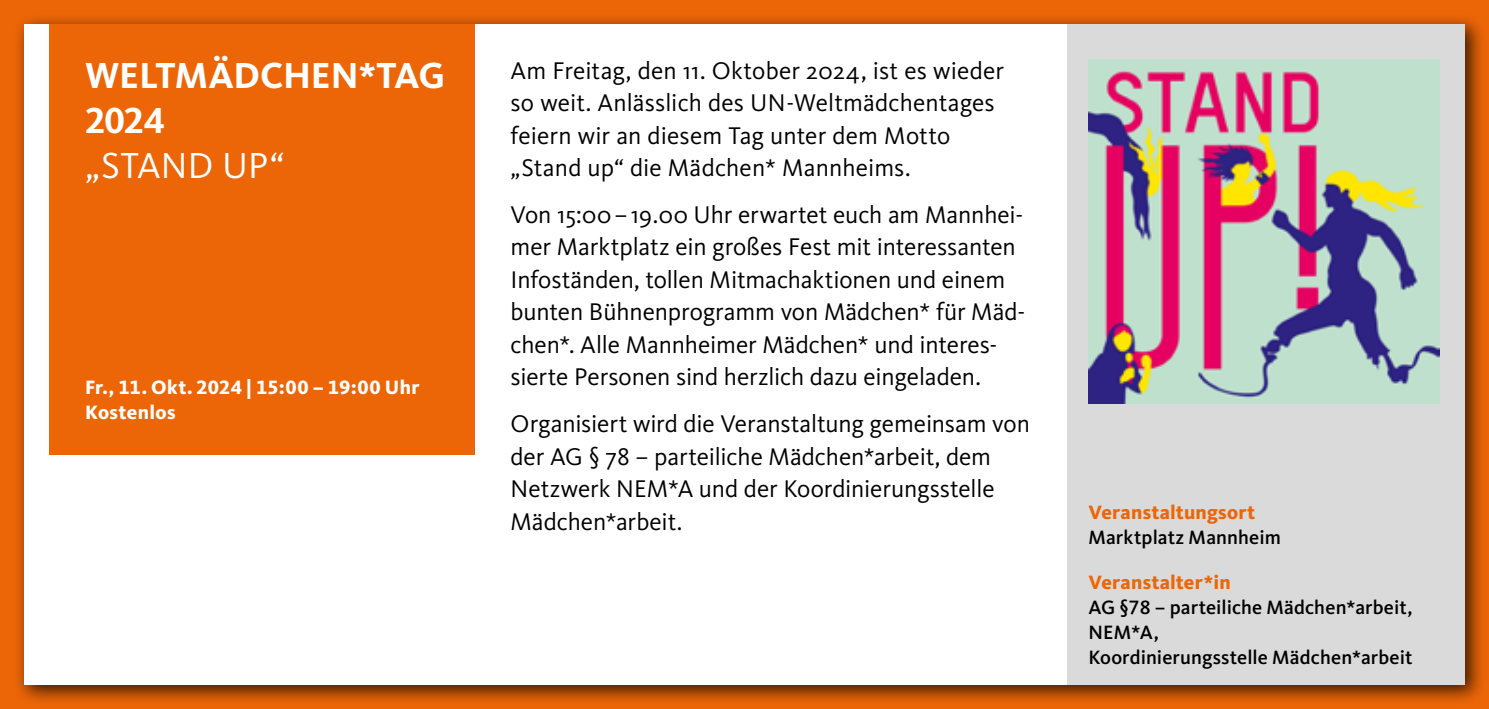
<style>
.page{position:relative;width:1489px;height:709px;background:#fff}
.page>*{position:absolute;margin:0;border:0;box-sizing:border-box;transform-origin:0 0}
.t1{font:700 37.5px/45px "Kievit Pro";letter-spacing:-.01em;color:#fff}
.t2{font:37.5px "Kievit Pro";letter-spacing:.005em;color:#fff}
.t3{font:25px/32.5px "Kievit Pro";color:#000}
.t4{font:500 20px/25px "Kievit OT";letter-spacing:.005em;color:#000}
.t5{font:800 20px/25px "Kievit OT";letter-spacing:.02em;color:#fff}
.t6{font:800 20px "Kievit OT";letter-spacing:.01em;color:#ec6608}
</style>
<div class="page">
<div style="left:0;top:0;width:1488px;height:709px;background:#ec6608"></div>
<div style="left:13px;top:14px;width:1472px;height:692px;background:#000;opacity:.75"></div>
<div style="left:24px;top:24px;width:1440px;height:661px;background:#fff"></div>
<div style="left:1067px;top:24px;width:397px;height:661px;background:#dadada"></div>
<div style="left:50px;top:24px;width:425px;height:430px;background:#ec6608"></div>
<img style="left:1088px;top:60px;width:351px;height:344px">
<h1 class="t1" style="left:85px;top:53px;width:361px">WELTMÄDCHEN*TAG<br>2024</h1>
<h1 class="t2" style="left:85px;top:143px;width:201px">„STAND UP“</h1>
<p class="t5" style="left:85px;top:374px;width:336px">Fr., 11. Okt. 2024 | 15:00 – 19:00 Uhr<br>Kostenlos</p>
<p class="t3" style="left:510px;top:54px;width:495px">Am Freitag, den 11. Oktober 2024, ist es wieder so weit. Anlässlich des UN-Weltmädchentages feiern wir an diesem Tag unter dem Motto „Stand up“ die Mädchen* Mannheims.</p>
<p class="t3" style="left:510px;top:198px;width:516px">Von 15:00–19.00 Uhr erwartet euch am Mannhei&shy;mer Marktplatz ein großes Fest mit interessanten Infoständen, tollen Mitmachaktionen und einem bunten Bühnenprogramm von Mädchen* für Mäd&shy;chen*. Alle Mannheimer Mädchen* und interes&shy;sierte Personen sind herzlich dazu eingeladen.</p>
<p class="t3" style="left:510px;top:407px;width:521px">Organisiert wird die Veranstaltung gemeinsam von der AG § 78 – parteiliche Mädchen*arbeit, dem Netzwerk NEM*A und der Koordinierungsstelle Mädchen*arbeit.</p>
<p class="t6" style="left:1088px;top:500px;width:168px">Veranstaltungsort</p>
<p class="t4" style="left:1088px;top:524px;width:194px">Marktplatz Mannheim</p>
<p class="t6" style="left:1088px;top:570px;width:144px">Veranstalter*in</p>
<p class="t4" style="left:1088px;top:594px;width:325px">AG §78 – parteiliche Mädchen*arbeit,<br>NEM*A,<br>Koordinierungsstelle Mädchen*arbeit</p>
</div>
